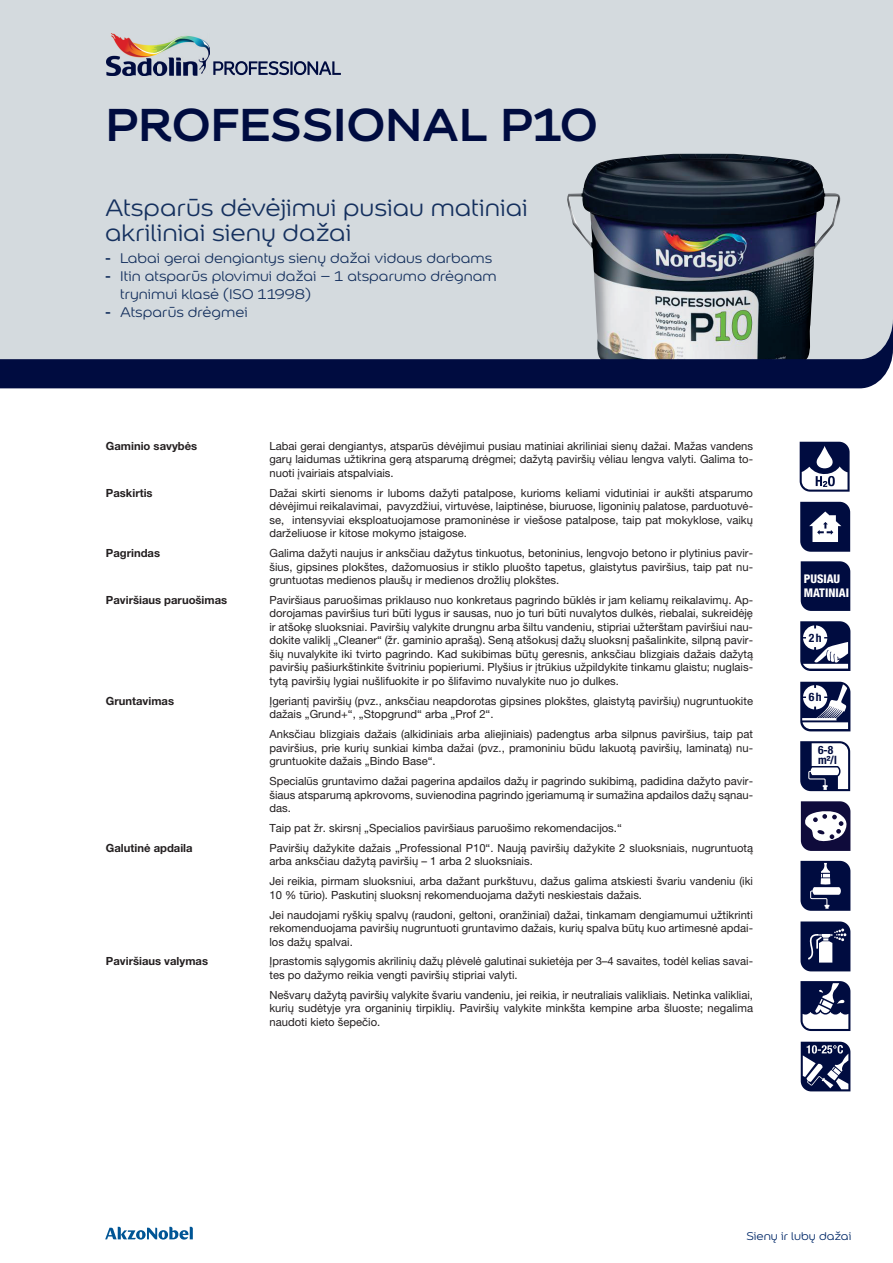
<style>
.page{position:relative;width:893px;height:1263px;background:#fff}
.page>*{position:absolute;margin:0;border:0;box-sizing:border-box;transform-origin:0 0}
.t1{font:700 49.5px "Colour Sans";color:#000c40}
.t2{font:25.5px/25.5px "Colour Sans";color:#15305e}
.t3{font:15px/18px "Colour Sans";color:#15305e}
.t4{font:12px "Colour Sans";color:#002868}
.t5{font:800 condensed 12px/14.2px "Helvetica Neue LT Pro";color:#fff}
.t6{font:700 condensed 11.55px/10.1px "Helvetica Neue LT Pro";color:#000c40}
.t7{font:11.25px/13.5px "Helvetica Neue LT Pro";color:#231f20;text-align:justify}
.t8{font:700 11.25px "Helvetica Neue LT Pro";color:#231f20}
.s1{font-family:"Helvetica Neue LT Pro";font-weight:500}
</style>
<div class="page">
<svg style="left:105px;top:1227px;width:88px;height:12px"></svg>
<div style="left:0;top:0;width:893px;height:319px;background:#d4dade"></div>
<img style="left:566px;top:154px;width:276px;height:165px">
<svg style="left:0;top:319px;width:893px;height:69px"></svg>
<svg style="left:213px;top:61px;width:128px;height:14px"></svg>
<img style="left:106px;top:34px;width:103px;height:41px">
<svg style="left:800px;top:442px;width:50px;height:50px"></svg>
<svg style="left:800px;top:502px;width:50px;height:50px"></svg>
<svg style="left:801px;top:801px;width:49px;height:50px"></svg>
<svg style="left:800px;top:981px;width:50px;height:50px"></svg>
<svg style="left:800px;top:921px;width:50px;height:50px"></svg>
<svg style="left:800px;top:861px;width:50px;height:50px"></svg>
<svg style="left:801px;top:1042px;width:49px;height:49px"></svg>
<svg style="left:800px;top:741px;width:50px;height:50px"></svg>
<svg style="left:800px;top:682px;width:50px;height:49px"></svg>
<svg style="left:800px;top:621px;width:50px;height:50px"></svg>
<div style="left:801px;top:561px;width:49px;height:50px;background:#000c40"></div>
<h1 class="t1" style="left:106px;top:85px;width:494px">PROFESSIONAL P10</h1>
<h2 class="t2" style="left:105px;top:193px;width:424px">Atsparūs dėvėjimui pusiau matiniai akriliniai sienų dažai</h2>
<h3 class="t3" style="left:105px;top:249px;width:389px"><span class="s1">-</span> Labai gerai dengiantys sienų dažai vidaus darbams</h3>
<h3 class="t3" style="left:120px;top:267px;width:378px;text-indent:-15px"><span class="s1">-</span> Itin atsparūs plovimui dažai − 1 atsparumo drėgnam trynimui klasė (ISO 11998)</h3>
<h3 class="t3" style="left:105px;top:303px;width:144px"><span class="s1">-</span> Atsparūs drėgmei</h3>
<p class="t8" style="left:106px;top:439px;width:93px">Gaminio savybės</p>
<p class="t7" style="left:269px;top:439px;width:485px">Labai gerai dengiantys, atsparūs dėvėjimui pusiau matiniai akriliniai sienų dažai. Mažas vandens garų laidumas užtikrina gerą atsparumą drėgmei; dažytą paviršių vėliau lengva valyti. Galima to&shy;nuoti įvairiais atspalviais.</p>
<p class="t8" style="left:106px;top:486px;width:48px">Paskirtis</p>
<p class="t7" style="left:269px;top:486px;width:485px">Dažai skirti sienoms ir luboms dažyti patalpose, kurioms keliami vidutiniai ir aukšti atsparumo dėvėjimui reikalavimai, pavyzdžiui, virtuvėse, laiptinėse, biuruose, ligoninių palatose, parduotuvė&shy;se, intensyviai eksploatuojamose pramoninėse ir viešose patalpose, taip pat mokyklose, vaikų darželiuose ir kitose mokymo įstaigose.</p>
<p class="t8" style="left:106px;top:546px;width:56px">Pagrindas</p>
<p class="t7" style="left:269px;top:546px;width:485px">Galima dažyti naujus ir anksčiau dažytus tinkuotus, betoninius, lengvojo betono ir plytinius pavir&shy;šius, gipsines plokštes, dažomuosius ir stiklo pluošto tapetus, glaistytus paviršius, taip pat nu&shy;gruntuotas medienos plaušų ir medienos drožlių plokštes.</p>
<p class="t8" style="left:106px;top:593px;width:123px">Paviršiaus paruošimas</p>
<p class="t7" style="left:269px;top:593px;width:485px">Paviršiaus paruošimas priklauso nuo konkretaus pagrindo būklės ir jam keliamų reikalavimų. Ap&shy;dorojamas paviršius turi būti lygus ir sausas, nuo jo turi būti nuvalytos dulkės, riebalai, sukreidėję ir atšokę sluoksniai. Paviršių valykite drungnu arba šiltu vandeniu, stipriai užterštam paviršiui nau&shy;dokite valiklį „Cleaner“ (žr. gaminio aprašą). Seną atšokusį dažų sluoksnį pašalinkite, silpną pavir&shy;šių nuvalykite iki tvirto pagrindo. Kad sukibimas būtų geresnis, anksčiau blizgiais dažais dažytą paviršių pašiurkštinkite švitriniu popieriumi. Plyšius ir įtrūkius užpildykite tinkamu glaistu; nuglais&shy;tytą paviršių lygiai nušlifuokite ir po šlifavimo nuvalykite nuo jo dulkes.</p>
<p class="t8" style="left:106px;top:694px;width:70px">Gruntavimas</p>
<p class="t7" style="left:269px;top:694px;width:485px">Įgeriantį paviršių (pvz., anksčiau neapdorotas gipsines plokštes, glaistytą paviršių) nugruntuokite dažais „Grund+“, „Stopgrund“ arba „Prof 2“.</p>
<p class="t7" style="left:269px;top:727px;width:485px">Anksčiau blizgiais dažais (alkidiniais arba aliejiniais) padengtus arba silpnus paviršius, taip pat paviršius, prie kurių sunkiai kimba dažai (pvz., pramoniniu būdu lakuotą paviršių, laminatą) nu&shy;gruntuokite dažais „Bindo Base“.</p>
<p class="t7" style="left:269px;top:774px;width:485px">Specialūs gruntavimo dažai pagerina apdailos dažų ir pagrindo sukibimą, padidina dažyto pavir&shy;šiaus atsparumą apkrovoms, suvienodina pagrindo įgeriamumą ir sumažina apdailos dažų sąnau&shy;das.</p>
<p class="t7" style="left:269px;top:821px;width:354px">Taip pat žr. skirsnį „Specialios paviršiaus paruošimo rekomendacijos.“</p>
<p class="t8" style="left:106px;top:841px;width:88px">Galutinė apdaila</p>
<p class="t7" style="left:269px;top:841px;width:485px">Paviršių dažykite dažais „Professional P10“. Naują paviršių dažykite 2 sluoksniais, nugruntuotą arba anksčiau dažytą paviršių – 1 arba 2 sluoksniais.</p>
<p class="t7" style="left:269px;top:874px;width:485px">Jei reikia, pirmam sluoksniui, arba dažant purkštuvu, dažus galima atskiesti švariu vandeniu (iki<br>10 % tūrio). Paskutinį sluoksnį rekomenduojama dažyti neskiestais dažais.</p>
<p class="t7" style="left:269px;top:908px;width:485px">Jei naudojami ryškių spalvų (raudoni, geltoni, oranžiniai) dažai, tinkamam dengiamumui užtikrinti rekomenduojama paviršių nugruntuoti gruntavimo dažais, kurių spalva būtų kuo artimesnė apdai&shy;los dažų spalvai.</p>
<p class="t8" style="left:106px;top:954px;width:104px">Paviršiaus valymas</p>
<p class="t7" style="left:269px;top:954px;width:485px">Įprastomis sąlygomis akrilinių dažų plėvelė galutinai sukietėja per 3–4 savaites, todėl kelias savai&shy;tes po dažymo reikia vengti paviršių stipriai valyti.</p>
<p class="t7" style="left:269px;top:988px;width:485px">Nešvarų dažytą paviršių valykite švariu vandeniu, jei reikia, ir neutraliais valikliais. Netinka valikliai, kurių sudėtyje yra organinių tirpiklių. Paviršių valykite minkšta kempine arba šluoste; negalima naudoti kieto šepečio.</p>
<p class="t5" style="left:804px;top:571px;width:47px">PUSIAU<br>MATINIAI</p>
<p class="t6" style="left:809px;top:632px;width:14px">2 h</p>
<p class="t6" style="left:809px;top:692px;width:14px">6h</p>
<p class="t6" style="left:818px;top:744px;width:20px">6-8 m²/l</p>
<p class="t4" style="left:746px;top:1228px;width:106px">Sienų ir lubų dažai</p>
</div>
